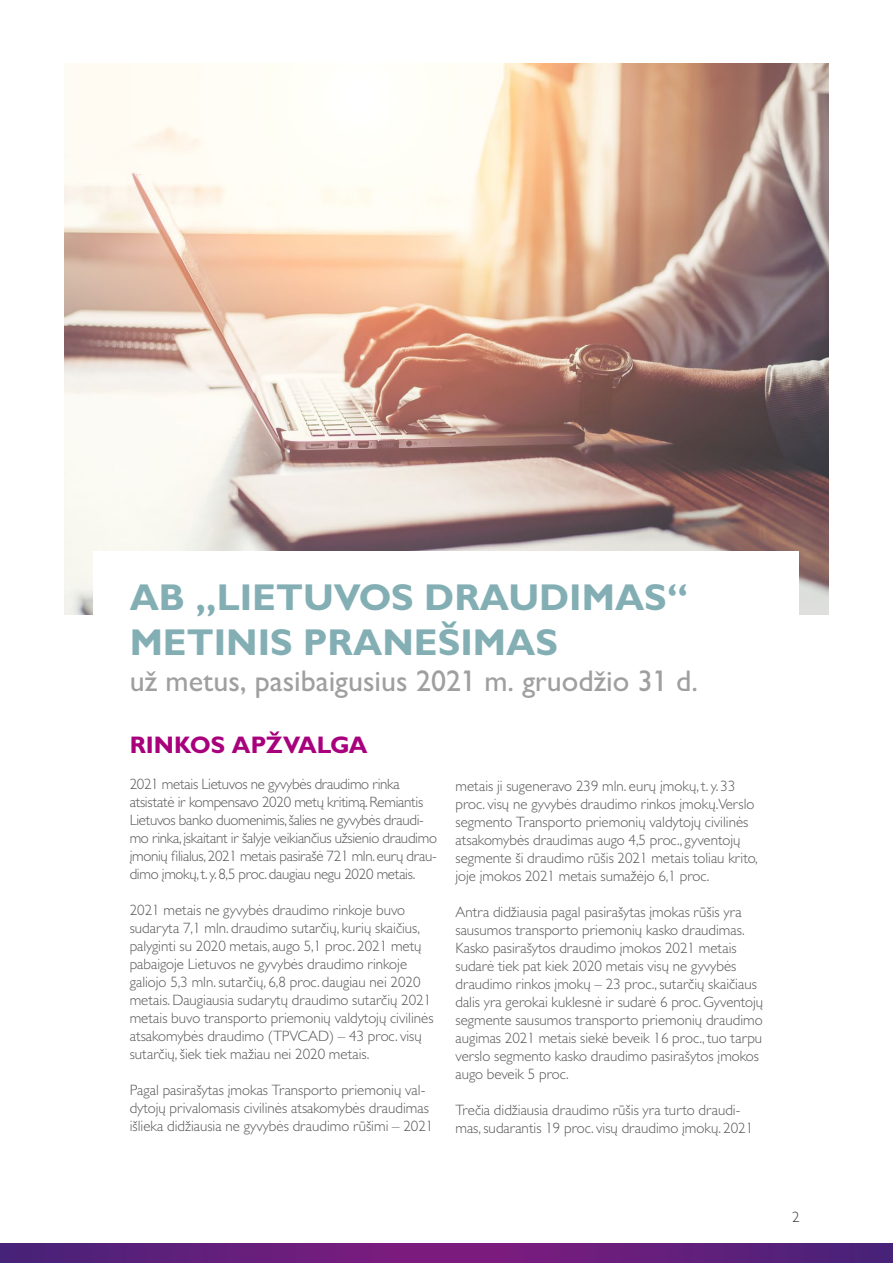
<style>
.page{position:relative;width:893px;height:1263px;background:#fff}
.page>*{position:absolute;margin:0;border:0;box-sizing:border-box;transform-origin:0 0}
.t1{font:700 37.5px/45px "Gill Sans LD";color:#83afb4}
.t2{font:500 30px "Gill Sans LD";color:#9f9f9f}
.t3{font:700 24px "Gill Sans LD";color:#a8007c}
.t4{font:300 15px/18px "Gill Sans LD";color:#58585a}
.t5{font:300 15px/18px "Gill Sans LD";letter-spacing:-.02em;color:#58585a}
.t6{font:300 15px "Gill Sans LD";color:#3c3c3c}
</style>
<div class="page">
<svg style="left:0;top:1244px;width:893px;height:19px"></svg>
<img style="left:65px;top:64px;width:763px;height:550px">
<div style="left:94px;top:551px;width:705px;height:586px;background:#fff"></div>
<h1 class="t1" style="left:130px;top:574px;width:560px">AB „LIETUVOS DRAUDIMAS“<br>METINIS PRANEŠIMAS</h1>
<h2 class="t2" style="left:130px;top:663px;width:570px">už metus, pasibaigusius 2021 m. gruodžio 31 d.</h2>
<h3 class="t3" style="left:130px;top:730px;width:239px">RINKOS APŽVALGA</h3>
<p class="t5" style="left:130px;top:775px;width:309px">2021 metais Lietuvos ne gyvybės draudimo rinka atsistatė ir kompensavo 2020 metų kritimą. Remiantis Lietuvos banko duomenimis, šalies ne gyvybės draudi&shy;mo rinka, įskaitant ir šalyje veikiančius užsienio draudimo įmonių filialus, 2021 metais pasirašė 721 mln. eurų drau&shy;dimo įmokų, t. y. 8,5 proc. daugiau negu 2020 metais.</p>
<p class="t4" style="left:130px;top:901px;width:305px">2021 metais ne gyvybės draudimo rinkoje buvo sudaryta 7,1 mln. draudimo sutarčių, kurių skaičius, palyginti su 2020 metais, augo 5,1 proc. 2021 metų pabaigoje Lietuvos ne gyvybės draudimo rinkoje galiojo 5,3 mln. sutarčių, 6,8 proc. daugiau nei 2020 metais. Daugiausia sudarytų draudimo sutarčių 2021 metais buvo transporto priemonių valdytojų civilinės atsakomybės draudimo (TPVCAD) – 43 proc. visų sutarčių, šiek tiek mažiau nei 2020 metais.</p>
<p class="t4" style="left:130px;top:1081px;width:305px">Pagal pasirašytas įmokas Transporto priemonių val&shy;dytojų privalomasis civilinės atsakomybės draudimas išlieka didžiausia ne gyvybės draudimo rūšimi – 2021</p>
<p class="t4" style="left:455px;top:776px;width:304px">metais ji sugeneravo 239 mln. eurų įmokų, t. y. 33 proc. visų ne gyvybės draudimo rinkos įmokų.Verslo segmento Transporto priemonių valdytojų civilinės atsakomybės draudimas augo 4,5 proc., gyventojų segmente ši draudimo rūšis 2021 metais toliau krito, joje įmokos 2021 metais sumažėjo 6,1 proc.</p>
<p class="t4" style="left:455px;top:902px;width:309px">Antra didžiausia pagal pasirašytas įmokas rūšis yra sausumos transporto priemonių kasko draudimas.<br>Kasko pasirašytos draudimo įmokos 2021 metais sudarė tiek pat kiek 2020 metais visų ne gyvybės draudimo rinkos įmokų – 23 proc., sutarčių skaičiaus dalis yra gerokai kuklesnė ir sudarė 6 proc. Gyventojų segmente sausumos transporto priemonių draudimo augimas 2021 metais siekė beveik 16 proc., tuo tarpu verslo segmento kasko draudimo pasirašytos įmokos augo beveik 5 proc.</p>
<p class="t4" style="left:455px;top:1100px;width:299px">Trečia didžiausia draudimo rūšis yra turto draudi&shy;mas, sudarantis 19 proc. visų draudimo įmokų. 2021</p>
<p class="t6" style="left:792px;top:1208px;width:9px">2</p>
</div>
